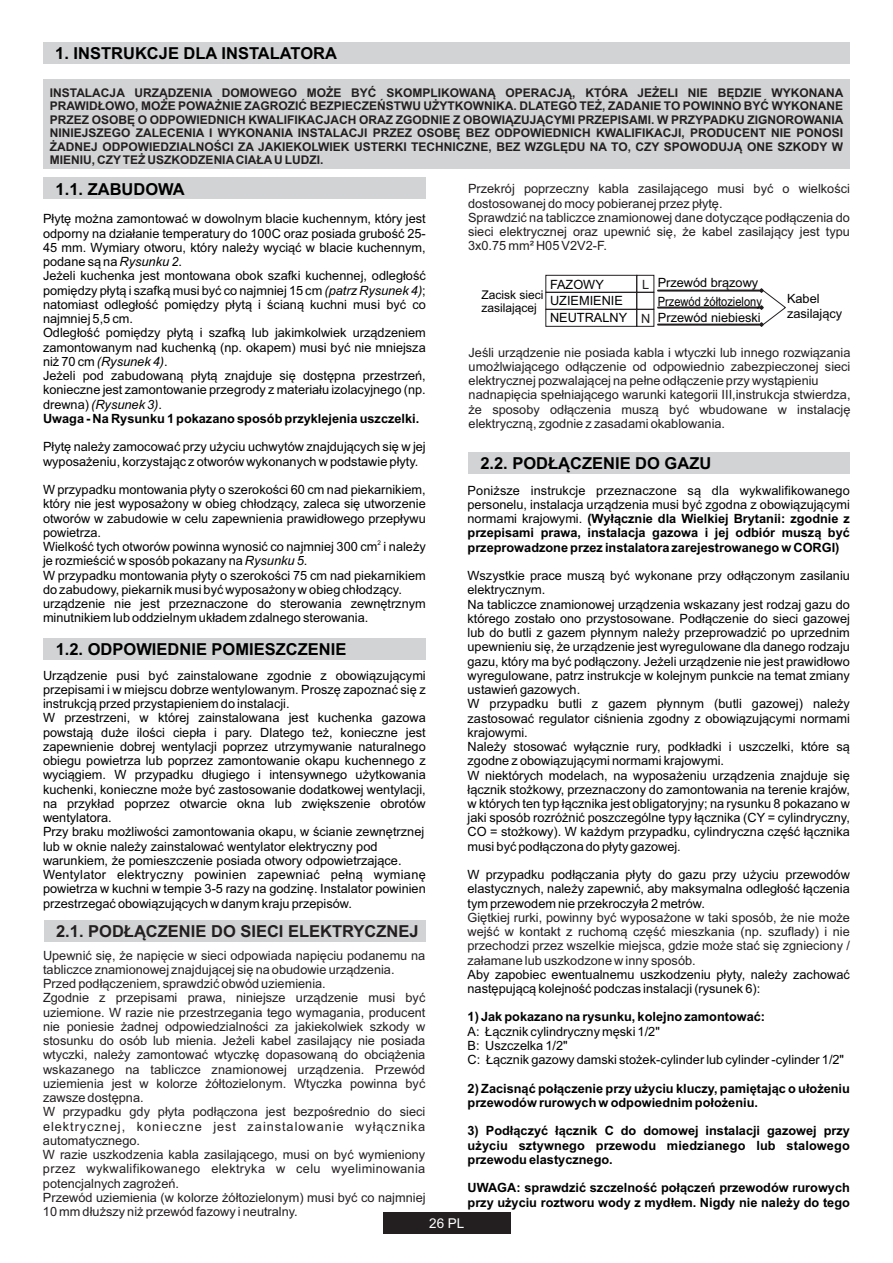
<style>
.page{position:relative;width:893px;height:1263px;background:#fff}
.page>*{position:absolute;margin:0;border:0;box-sizing:border-box;transform-origin:0 0}
.t1{font:700 16.5px "Arial";color:#000}
.t2{font:700 16.5px "Arial";color:#231f20}
.t3{font:13.5px "Arial";color:#fff}
.t4{font:12.75px/14.2px "Arial";color:#000}
.t5{font:12.75px/14.2px "Arial";color:#231f20}
.t6{font:700 12.75px/14.2px "Arial";color:#000;text-align:justify}
.t7{font:700 12px/13.4px "Arial";color:#231f20;text-align:justify}
.t8{font:12px/13.4px "Arial";color:#000}
.t9{font:6.3px "Arial";color:#000}
.s1{font-style:italic}
.s2{font-weight:700}
.s3{font-weight:400}
</style>
<div class="page">
<div style="left:383px;top:1212px;width:127px;height:21px;background:#231f20"></div>
<div style="left:43px;top:43px;width:807px;height:21px;background:#d1d3d4"></div>
<div style="left:43px;top:79px;width:807px;height:90px;background:#d1d3d4"></div>
<div style="left:43px;top:178px;width:383px;height:21px;background:#d1d3d4"></div>
<div style="left:43px;top:638px;width:383px;height:21px;background:#d1d3d4"></div>
<div style="left:44px;top:920px;width:382px;height:21px;background:#d1d3d4"></div>
<div style="left:545px;top:275px;width:92px;height:18px;border:1px solid #231f20"></div>
<div style="left:545px;top:292px;width:92px;height:18px;border:1px solid #231f20"></div>
<div style="left:545px;top:309px;width:92px;height:18px;border:1px solid #231f20"></div>
<div style="left:636px;top:275px;width:18px;height:18px;border:1px solid #231f20"></div>
<div style="left:636px;top:292px;width:18px;height:18px;border:1px solid #231f20"></div>
<div style="left:636px;top:309px;width:18px;height:18px;border:1px solid #231f20"></div>
<svg style="left:657px;top:288px;width:129px;height:39px"></svg>
<div style="left:468px;top:452px;width:382px;height:21px;background:#d1d3d4"></div>
<p class="t1" style="left:55px;top:47px;width:283px">1. INSTRUKCJE DLA INSTALATORA</p>
<p class="t7" style="left:50px;top:87px;width:795px">INSTALACJA URZĄDZENIA DOMOWEGO MOŻE BYĆ SKOMPLIKOWANĄ OPERACJĄ, KTÓRA JEŻELI NIE BĘDZIE WYKONANA PRAWIDŁOWO, MOŻE POWAŻNIE ZAGROZIĆ BEZPIECZEŃSTWU UŻYTKOWNIKA. DLATEGO TEŻ, ZADANIE TO POWINNO BYĆ WYKONANE PRZEZ OSOBĘ O ODPOWIEDNICH KWALIFIKACJACH ORAZ ZGODNIE Z OBOWIĄZUJĄCYMI PRZEPISAMI. W PRZYPADKU ZIGNOROWANIA NINIEJSZEGO ZALECENIA I WYKONANIA INSTALACJI PRZEZ OSOBĘ BEZ ODPOWIEDNICH KWALIFIKACJI, PRODUCENT NIE PONOSI ŻADNEJ ODPOWIEDZIALNOŚCI ZA JAKIEKOLWIEK USTERKI TECHNICZNE, BEZ WZGLĘDU NA TO, CZY SPOWODUJĄ ONE SZKODY W MIENIU, CZYTEŻ USZKODZENIACIAŁAU LUDZI.</p>
<p class="t1" style="left:56px;top:183px;width:131px">1.1. ZABUDOWA</p>
<p class="t5" style="left:468px;top:183px;width:383px">Przekrój poprzeczny kabla zasilającego musi być o wielkości dostosowanej do mocy pobieranej przez płytę.<br>Sprawdzić na tabliczce znamionowej dane dotyczące podłączenia do sieci elektrycznej oraz upewnić się, że kabel zasilający jest typu 3x0.75 mm² H05 V2V2-F.</p>
<p class="t4" style="left:43px;top:213px;width:384px">Płytę można zamontować w dowolnym blacie kuchennym, który jest odporny na działanie temperatury do 100C oraz posiada grubość 25- 45 mm. Wymiary otworu, który należy wyciąć w blacie kuchennym, podane są na <span class="s1">Rysunku 2</span>.<br>Jeżeli kuchenka jest montowana obok szafki kuchennej, odległość pomiędzy płytą i szafką musi być co najmniej 15 cm <span class="s1">(patrz Rysunek 4)</span>; natomiast odległość pomiędzy płytą i ścianą kuchni musi być co najmniej 5,5 cm.<br>Odległość pomiędzy płytą i szafką lub jakimkolwiek urządzeniem zamontowanym nad kuchenką (np. okapem) musi być nie mniejsza niż 70 cm <span class="s1">(Rysunek 4)</span>.<br>Jeżeli pod zabudowaną płytą znajduje się dostępna przestrzeń, konieczne jest zamontowanie przegrody z materiału izolacyjnego (np. drewna) <span class="s1">(Rysunek 3)</span>.<br><span class="s2">Uwaga - Na Rysunku 1 pokazano sposób przyklejenia uszczelki.</span></p>
<p class="t4" style="left:43px;top:441px;width:384px">Płytę należy zamocować przy użyciu uchwytów znajdujących się w jej wyposażeniu, korzystając z otworów wykonanych w podstawie płyty.</p>
<p class="t4" style="left:43px;top:484px;width:384px;text-align:justify">W przypadku montowania płyty o szerokości 60 cm nad piekarnikiem, który nie jest wyposażony w obieg chłodzący, zaleca się utworzenie otworów w zabudowie w celu zapewnienia prawidłowego przepływu powietrza.</p>
<p class="t9" style="left:377px;top:540px;width:5px">2</p>
<p class="t4" style="left:43px;top:541px;width:384px">Wielkość tych otworów powinna wynosić co najmniej 300 cm i należy je rozmieścić w sposób pokazany na <span class="s1">Rysunku 5</span>.<br>W przypadku montowania płyty o szerokości 75 cm nad piekarnikiem do zabudowy, piekarnik musi być wyposażony w obieg chłodzący. urządzenie nie jest przeznaczone do sterowania zewnętrznym minutnikiem lub oddzielnym układem zdalnego sterowania.</p>
<p class="t4" style="left:658px;top:275px;width:106px;line-height:18.3px">Przewód brązowy<br>Przewód żółtozielony</p>
<p class="t4" style="left:658px;top:312px;width:104px">Przewód niebieski</p>
<p class="t4" style="left:550px;top:277px;width:79px;line-height:16.8px">FAZOWY<br>UZIEMIENIE<br>NEUTRALNY</p>
<p class="t5" style="left:642px;top:278px;width:9px">L</p>
<p class="t8" style="left:481px;top:289px;width:64px">Zacisk sieci zasilającej</p>
<p class="t4" style="left:787px;top:293px;width:57px">Kabel zasilający</p>
<p class="t5" style="left:641px;top:312px;width:11px">N</p>
<p class="t5" style="left:469px;top:346px;width:383px">Jeśli urządzenie nie posiada kabla i wtyczki lub innego rozwiązania umożlwiającego odłączenie od odpowiednio zabezpieczonej sieci elektrycznej pozwalającej na pełne odłączenie przy wystąpieniu nadnapięcia spełniającego warunki kategorii III,instrukcja stwierdza, że sposoby odłączenia muszą być wbudowane w instalację elektryczną, zgodnie z zasadami okablowania.</p>
<p class="t1" style="left:480px;top:457px;width:233px">2.2. PODŁĄCZENIE DO GAZU</p>
<p class="t6" style="left:468px;top:484px;width:384px"><span class="s3">Poniższe instrukcje przeznaczone są dla wykwalifikowanego personelu, instalacja urządzenia musi być zgodna z obowiązującymi normami krajowymi.</span> (Wyłącznie dla Wielkiej Brytanii: zgodnie z przepisami prawa, instalacja gazowa i jej odbiór muszą być przeprowadzone przez instalatora zarejestrowanego w CORGI)</p>
<p class="t4" style="left:467px;top:570px;width:384px">Wszystkie prace muszą być wykonane przy odłączonym zasilaniu elektrycznym.<br>Na tabliczce znamionowej urządzenia wskazany jest rodzaj gazu do którego zostało ono przystosowane. Podłączenie do sieci gazowej lub do butli z gazem płynnym należy przeprowadzić po uprzednim upewnieniu się, że urządzenie jest wyregulowane dla danego rodzaju gazu, który ma być podłączony. Jeżeli urządzenie nie jest prawidłowo wyregulowane, patrz instrukcje w kolejnym punkcie na temat zmiany ustawień gazowych.<br>W przypadku butli z gazem płynnym (butli gazowej) należy zastosować regulator ciśnienia zgodny z obowiązującymi normami krajowymi.<br>Należy stosować wyłącznie rury, podkładki i uszczelki, które są zgodne z obowiązującymi normami krajowymi.<br>W niektórych modelach, na wyposażeniu urządzenia znajduje się łącznik stożkowy, przeznaczony do zamontowania na terenie krajów, w których ten typ łącznika jest obligatoryjny; na rysunku 8 pokazano w jaki sposób rozróżnić poszczególne typy łącznika (CY = cylindryczny, CO = stożkowy). W każdym przypadku, cylindryczna część łącznika musi być podłączona do płyty gazowej.</p>
<p class="t4" style="left:467px;top:869px;width:384px;text-align:justify">W przypadku podłączania płyty do gazu przy użyciu przewodów elastycznych, należy zapewnić, aby maksymalna odległość łączenia tym przewodem nie przekroczyła 2 metrów.</p>
<p class="t5" style="left:467px;top:911px;width:384px;text-align:justify">Giętkiej rurki, powinny być wyposażone w taki sposób, że nie może wejść w kontakt z ruchomą część mieszkania (np. szuflady) i nie przechodzi przez wszelkie miejsca, gdzie może stać się zgnieciony / załamane lub uszkodzone w inny sposób.</p>
<p class="t4" style="left:467px;top:968px;width:384px">Aby zapobiec ewentualnemu uszkodzeniu płyty, należy zachować następującą kolejność podczas instalacji (rysunek 6):</p>
<p class="t1" style="left:56px;top:643px;width:292px">1.2. ODPOWIEDNIE POMIESZCZENIE</p>
<p class="t4" style="left:43px;top:669px;width:384px">Urządzenie pusi być zainstalowane zgodnie z obowiązującymi przepisami i w miejscu dobrze wentylowanym. Proszę zapoznać się z instrukcją przed przystapieniem do instalacji.<br>W przestrzeni, w której zainstalowana jest kuchenka gazowa powstają duże ilości ciepła i pary. Dlatego też, konieczne jest zapewnienie dobrej wentylacji poprzez utrzymywanie naturalnego obiegu powietrza lub poprzez zamontowanie okapu kuchennego z wyciągiem. W przypadku długiego i intensywnego użytkowania kuchenki, konieczne może być zastosowanie dodatkowej wentylacji, na przykład poprzez otwarcie okna lub zwiększenie obrotów wentylatora.<br>Przy braku możliwości zamontowania okapu, w ścianie zewnętrznej lub w oknie należy zainstalować wentylator elektryczny pod warunkiem, że pomieszczenie posiada otwory odpowietrzające.<br>Wentylator elektryczny powinien zapewniać pełną wymianę powietrza w kuchni w tempie 3-5 razy na godzinę. Instalator powinien przestrzegać obowiązujących w danym kraju przepisów.</p>
<p class="t2" style="left:56px;top:925px;width:364px">2.1. PODŁĄCZENIE DO SIECI ELEKTRYCZNEJ</p>
<p class="t5" style="left:43px;top:949px;width:384px">Upewnić się, że napięcie w sieci odpowiada napięciu podanemu na tabliczce znamionowej znajdującej się na obudowie urządzenia.<br>Przed podłączeniem, sprawdzić obwód uziemienia.<br>Zgodnie z przepisami prawa, niniejsze urządzenie musi być uziemione. W razie nie przestrzegania tego wymagania, producent nie poniesie żadnej odpowiedzialności za jakiekolwiek szkody w stosunku do osób lub mienia. Jeżeli kabel zasilający nie posiada wtyczki, należy zamontować wtyczkę dopasowaną do obciążenia wskazanego na tabliczce znamionowej urządzenia. Przewód uziemienia jest w kolorze żółtozielonym. Wtyczka powinna być zawsze dostępna.<br>W przypadku gdy płyta podłączona jest bezpośrednio do sieci elektrycznej, konieczne jest zainstalowanie wyłącznika automatycznego.<br>W razie uszkodzenia kabla zasilającego, musi on być wymieniony przez wykwalifikowanego elektryka w celu wyeliminowania potencjalnych zagrożeń.<br>Przewód uziemienia (w kolorze żółtozielonym) musi być co najmniej 10 mm dłuższy niż przewód fazowy i neutralny.</p>
<p class="t6" style="left:468px;top:1011px;width:299px">1) Jak pokazano na rysunku, kolejno zamontować:</p>
<p class="t4" style="left:468px;top:1025px;width:378px">A: Łącznik cylindryczny męski 1/2"<br>B: Uszczelka 1/2"<br>C: Łącznik gazowy damski stożek-cylinder lub cylinder -cylinder 1/2"</p>
<p class="t6" style="left:468px;top:1082px;width:384px">2) Zacisnąć połączenie przy użyciu kluczy, pamiętając o ułożeniu przewodów rurowych w odpowiednim położeniu.</p>
<p class="t6" style="left:468px;top:1125px;width:384px">3) Podłączyć łącznik C do domowej instalacji gazowej przy użyciu sztywnego przewodu miedzianego lub stalowego przewodu elastycznego.</p>
<p class="t6" style="left:468px;top:1182px;width:384px">UWAGA: sprawdzić szczelność połączeń przewodów rurowych przy użyciu roztworu wody z mydłem. Nigdy nie należy do tego</p>
<p class="t3" style="left:429px;top:1218px;width:37px">26 PL</p>
</div>
